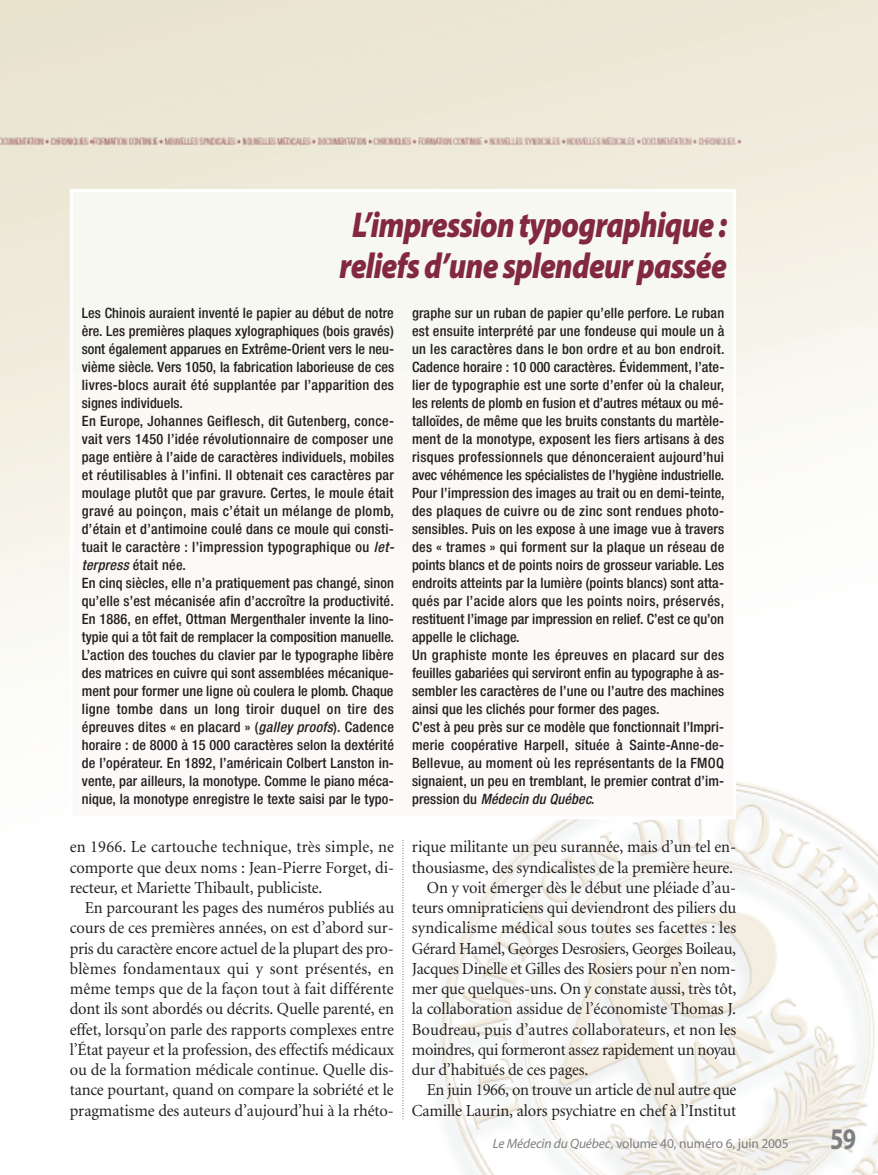
<style>
.page{position:relative;width:878px;height:1175px;background:#fff}
.page>*{position:absolute;margin:0;border:0;box-sizing:border-box;transform-origin:0 0}
.t1{font:italic 900 36px/40.5px "Myriad Pro";letter-spacing:-.025em;color:#82293f;text-align:center;scale:.85 1}
.t2{font:700 30px "Myriad";color:#7d7f81;scale:.8 1}
.t3{font:16.8px/20.2px "Minion";letter-spacing:-.01em;color:#231f20;text-align:justify}
.t4{font:16.8px "Minion";letter-spacing:.01em;color:#231f20}
.t5{font:500 condensed 14.25px/18px "Helvetica Neue";letter-spacing:.01em;color:#231f20}
.t6{font:13.5px "Myriad";letter-spacing:-.01em;color:#7d7f81}
.s1{font-style:italic}
</style>
<div class="page">
<img style="left:0;top:0;width:878px;height:1174px">
<svg style="left:402px;top:840px;width:1px;height:280px"></svg>
<div style="left:71px;top:726px;width:663px;height:92px;background:#fbfaf8"></div>
<div style="left:71px;top:637px;width:663px;height:92px;background:#fbfaf7"></div>
<div style="left:71px;top:547px;width:663px;height:93px;background:#fbfaf6"></div>
<div style="left:71px;top:458px;width:663px;height:92px;background:#faf9f5"></div>
<div style="left:71px;top:368px;width:663px;height:93px;background:#faf9f4"></div>
<div style="left:71px;top:279px;width:663px;height:92px;background:#f8f8f2"></div>
<div style="left:71px;top:190px;width:663px;height:92px;background:#f8f8f2"></div>
<div style="left:70px;top:189px;width:666px;height:630px;border:3px solid #fff"></div>
<h1 class="t1" style="left:339px;top:208px;width:457px">L’impression typographique : reliefs d’une splendeur passée</h1>
<p class="t5" style="left:82px;top:305px;width:314px">Les Chinois auraient inventé le papier au début de notre ère. Les premières plaques xylographiques (bois gravés) sont également apparues en Extrême-Orient vers le neu&shy;vième siècle. Vers 1050, la fabrication laborieuse de ces livres-blocs aurait été supplantée par l’apparition des signes individuels.<br>En Europe, Johannes Geiflesch, dit Gutenberg, conce&shy;vait vers 1450 l’idée révolutionnaire de composer une page entière à l’aide de caractères individuels, mobiles et réutilisables à l’infini. Il obtenait ces caractères par moulage plutôt que par gravure. Certes, le moule était gravé au poinçon, mais c’était un mélange de plomb, d’étain et d’antimoine coulé dans ce moule qui consti&shy;tuait le caractère : l’impression typographique ou <span class="s1">let&shy;terpress</span> était née.<br>En cinq siècles, elle n’a pratiquement pas changé, sinon qu’elle s’est mécanisée afin d’accroître la productivité.<br>En 1886, en effet, Ottman Mergenthaler invente la lino&shy;typie qui a tôt fait de remplacer la composition manuelle.<br>L’action des touches du clavier par le typographe libère des matrices en cuivre qui sont assemblées mécanique&shy;ment pour former une ligne où coulera le plomb. Chaque ligne tombe dans un long tiroir duquel on tire des épreuves dites « en placard » (<span class="s1">galley proofs</span>). Cadence horaire : de 8000 à 15 000 caractères selon la dextérité de l’opérateur. En 1892, l’américain Colbert Lanston in&shy;vente, par ailleurs, la monotype. Comme le piano méca&shy;nique, la monotype enregistre le texte saisi par le typo-</p>
<p class="t5" style="left:412px;top:305px;width:314px">graphe sur un ruban de papier qu’elle perfore. Le ruban est ensuite interprété par une fondeuse qui moule un à un les caractères dans le bon ordre et au bon endroit.<br>Cadence horaire : 10 000 caractères. Évidemment, l’ate&shy;lier de typographie est une sorte d’enfer où la chaleur, les relents de plomb en fusion et d’autres métaux ou mé&shy;talloïdes, de même que les bruits constants du martèle&shy;ment de la monotype, exposent les fiers artisans à des risques professionnels que dénonceraient aujourd’hui avec véhémence les spécialistes de l’hygiène industrielle.<br>Pour l’impression des images au trait ou en demi-teinte, des plaques de cuivre ou de zinc sont rendues photo&shy;sensibles. Puis on les expose à une image vue à travers des « trames » qui forment sur la plaque un réseau de points blancs et de points noirs de grosseur variable. Les endroits atteints par la lumière (points blancs) sont atta&shy;qués par l’acide alors que les points noirs, préservés, restituent l’image par impression en relief. C’est ce qu’on appelle le clichage.<br>Un graphiste monte les épreuves en placard sur des feuilles gabariées qui serviront enfin au typographe à as&shy;sembler les caractères de l’une ou l’autre des machines ainsi que les clichés pour former des pages.<br>C’est à peu près sur ce modèle que fonctionnait l’Impri&shy;merie coopérative Harpell, située à Sainte-Anne-de-Bellevue, au moment où les représentants de la FMOQ signaient, un peu en tremblant, le premier contrat d’im&shy;pression du <span class="s1">Médecin du Québec.</span></p>
<p class="t3" style="left:70px;top:838px;width:326px">en 1966. Le cartouche technique, très simple, ne comporte que deux noms : Jean-Pierre Forget, di&shy;recteur, et Mariette Thibault, publiciste.</p>
<p class="t3" style="left:70px;top:899px;width:326px;text-indent:15px">En parcourant les pages des numéros publiés au cours de ces premières années, on est d’abord sur&shy;pris du caractère encore actuel de la plupart des pro&shy;blèmes fondamentaux qui y sont présentés, en même temps que de la façon tout à fait différente dont ils sont abordés ou décrits. Quelle parenté, en effet, lorsqu’on parle des rapports complexes entre l’État payeur et la profession, des effectifs médicaux ou de la formation médicale continue. Quelle dis&shy;tance pourtant, quand on compare la sobriété et le pragmatisme des auteurs d’aujourd’hui à la rhéto-</p>
<p class="t3" style="left:412px;top:838px;width:325px">rique militante un peu surannée, mais d’un tel en-</p>
<p class="t3" style="left:412px;top:858px;width:322px">thousiasme, des syndicalistes de la première heure.</p>
<p class="t3" style="left:427px;top:878px;width:311px">On y voit émerger dès le début une pléiade d’au-</p>
<p class="t3" style="left:412px;top:899px;width:326px">teurs omnipraticiens qui deviendront des piliers du</p>
<p class="t4" style="left:412px;top:921px;width:326px">syndicalisme médical sous toutes ses facettes : les</p>
<p class="t3" style="left:412px;top:939px;width:325px">Gérard Hamel, Georges Desrosiers, Georges Boileau,</p>
<p class="t3" style="left:412px;top:959px;width:325px">Jacques Dinelle et Gilles des Rosiers pour n’en nom-</p>
<p class="t3" style="left:412px;top:980px;width:326px">mer que quelques-uns. On y constate aussi, très tôt,</p>
<p class="t3" style="left:412px;top:1000px;width:325px">la collaboration assidue de l’économiste Thomas J.</p>
<p class="t3" style="left:412px;top:1020px;width:326px">Boudreau, puis d’autres collaborateurs, et non les</p>
<p class="t3" style="left:412px;top:1040px;width:325px">moindres, qui formeront assez rapidement un noyau</p>
<p class="t3" style="left:412px;top:1061px;width:178px">dur d’habitués de ces pages.</p>
<p class="t3" style="left:427px;top:1081px;width:311px">En juin 1966, on trouve un article de nul autre que</p>
<p class="t3" style="left:412px;top:1101px;width:325px">Camille Laurin, alors psychiatre en chef à l’Institut</p>
<p class="t6" style="left:493px;top:1138px;width:297px"><span class="s1">Le Médecin du Québec,</span> volume 40, numéro 6, juin 2005</p>
<h2 class="t2" style="left:830px;top:1127px;width:34px">59</h2>
</div>
